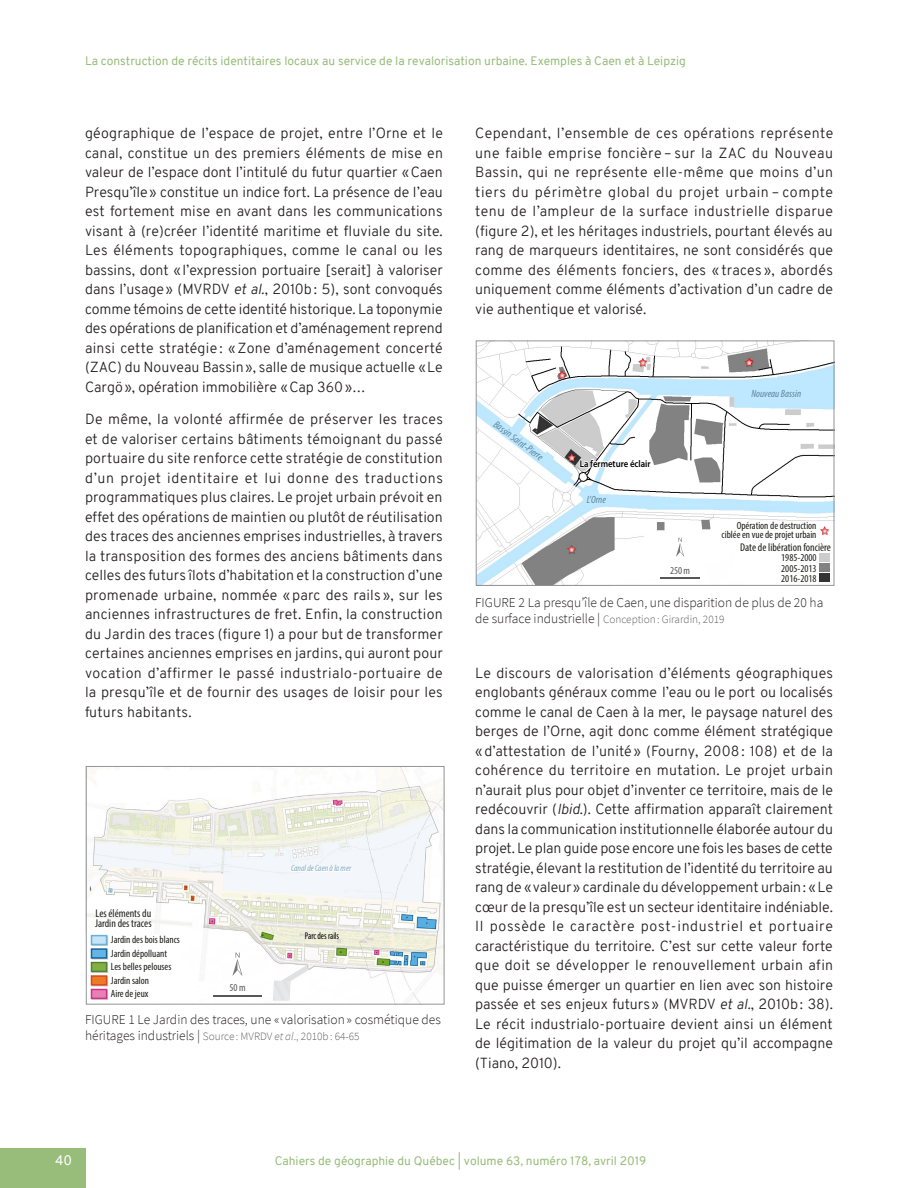
<style>
.page{position:relative;width:918px;height:1188px;background:#fff}
.page>*{position:absolute;margin:0;border:0;box-sizing:border-box;transform-origin:0 0}
.t1{font:300 14.25px/19.5px "Overpass";color:#231f20;text-align:justify}
.Titre_figure_tableau{font:300 13.5px "Source Sans Pro";color:#231f20}
.t2{font:13.5px "Overpass";color:#fff}
.t3{font:12px "Overpass";color:#98bd7a}
.Titre_figure_tableau-2{font:300 11.25px "Source Sans Pro";color:#636366}
.t4{font:condensed 11.25px/10.5px "Myriad Pro";color:#1d1d1b}
.t5{font:condensed 10.5px/13.5px "Myriad Pro";color:#1d1d1b;text-align:justify}
.t6{font:italic condensed 10.5px "Myriad Pro";color:#5d859c}
.t7{font:condensed 10.5px "Myriad Pro";color:#575856}
.t8{font:600 9.75px "Myriad Pro";color:#000;scale:.9 1}
.t9{font:condensed 9.75px "Myriad Pro";color:#000;scale:.9 1}
.t10{font:italic condensed 9px "Myriad Pro";color:#7faac2}
.s1{font-style:italic}
.s2{color:#5d859c}
.s3{font-size:13.5px;color:#231f20}
</style>
<div class="page">
<div style="left:0;top:1148px;width:85px;height:40px;background:#98bd7a"></div>
<img style="left:478px;top:343px;width:354px;height:241px">
<svg style="left:490px;top:418px;width:56px;height:45px"></svg>
<svg style="left:567px;top:545px;width:10px;height:9px"></svg>
<svg style="left:567px;top:453px;width:85px;height:21px"></svg>
<svg style="left:558px;top:370px;width:9px;height:10px"></svg>
<svg style="left:638px;top:358px;width:10px;height:10px"></svg>
<svg style="left:745px;top:358px;width:9px;height:10px"></svg>
<svg style="left:820px;top:526px;width:10px;height:10px"></svg>
<div style="left:819px;top:553px;width:11px;height:9px;background:#ccc"></div>
<div style="left:819px;top:563px;width:11px;height:9px;background:#828282"></div>
<div style="left:819px;top:573px;width:11px;height:9px;background:#343434"></div>
<img style="left:650px;top:511px;width:60px;height:72px">
<svg style="left:676px;top:538px;width:8px;height:19px"></svg>
<hr style="left:660px;top:577px;width:40px;height:2px;background:#575856">
<div style="left:476px;top:341px;width:358px;height:245px;border:1px solid #939598"></div>
<img style="left:88px;top:768px;width:354px;height:235px">
<svg style="left:273px;top:966px;width:36px;height:35px"></svg>
<div style="left:92px;top:949px;width:15px;height:9px;background:#63b5e5"></div>
<div style="left:91px;top:948px;width:16px;height:11px;border:2px solid #1a649b"></div>
<div style="left:92px;top:963px;width:15px;height:8px;background:#81b040"></div>
<div style="left:91px;top:962px;width:16px;height:10px;border:2px solid #53803b"></div>
<div style="left:92px;top:976px;width:15px;height:9px;background:#ee7a23"></div>
<div style="left:91px;top:975px;width:16px;height:11px;border:2px solid #d34b20"></div>
<div style="left:92px;top:990px;width:15px;height:8px;background:#e780b5"></div>
<div style="left:91px;top:989px;width:16px;height:10px;border:2px solid #cc3384"></div>
<div style="left:92px;top:936px;width:15px;height:8px;background:#c7e3f8"></div>
<div style="left:91px;top:935px;width:16px;height:10px;border:2px solid #64b0de"></div>
<img style="left:206px;top:926px;width:63px;height:76px">
<svg style="left:232px;top:953px;width:11px;height:23px"></svg>
<div style="left:86px;top:766px;width:358px;height:239px;border:1px solid #939598"></div>
<svg style="left:290px;top:852px;width:63px;height:32px"></svg>
<p class="t3" style="left:85px;top:52px;width:602px">La construction de récits identitaires locaux au service de la revalorisation urbaine. Exemples à Caen et à Leipzig</p>
<p class="t1" style="left:85px;top:124px;width:359px">géographique de l’espace de projet, entre l’Orne et le canal, constitue un des premiers éléments de mise en valeur de l’espace dont l’intitulé du futur quartier «Caen Presqu’île» constitue un indice fort. La présence de l’eau est fortement mise en avant dans les communications visant à (re)créer l’identité maritime et fluviale du site.<br>Les éléments topographiques, comme le canal ou les bassins, dont «l’expression portuaire [serait] à valoriser dans l’usage» (MVRDV <span class="s1">et al.</span>, 2010b: 5), sont convoqués comme témoins de cette identité historique. La toponymie des opérations de planification et d’aménagement reprend ainsi cette stratégie : «Zone d’aménagement concerté (ZAC) du Nouveau Bassin», salle de musique actuelle «Le Cargö», opération immobilière «Cap 360»…</p>
<p class="t1" style="left:85px;top:409px;width:360px">De même, la volonté affirmée de préserver les traces et de valoriser certains bâtiments témoignant du passé portuaire du site renforce cette stratégie de constitution d’un projet identitaire et lui donne des traductions programmatiques plus claires. Le projet urbain prévoit en effet des opérations de maintien ou plutôt de réutilisation des traces des anciennes emprises industrielles, à travers la transposition des formes des anciens bâtiments dans celles des futurs îlots d’habitation et la construction d’une promenade urbaine, nommée « parc des rails », sur les anciennes infrastructures de fret. Enfin, la construction du Jardin des traces (figure 1) a pour but de transformer certaines anciennes emprises en jardins, qui auront pour vocation d’affirmer le passé industrialo-portuaire de la presqu’île et de fournir des usages de loisir pour les futurs habitants.</p>
<p class="t4" style="left:95px;top:908px;width:58px">Les éléments du<br>Jardin des traces</p>
<p class="t5" style="left:111px;top:933px;width:71px;text-align:left">Jardin des bois blancs<br>Jardin dépolluant<br>Les belles pelouses<br>Jardin salon<br>Aire de jeux</p>
<p class="t7" style="left:229px;top:981px;width:18px">50 m</p>
<p class="t10" style="left:291px;top:863px;width:62px"><span class="s2">Cana</span>ldeCaenàlamer</p>
<p class="t9" style="left:305px;top:930px;width:40px">Parc des rails</p>
<p class="Titre_figure_tableau" style="left:85px;top:1011px;width:357px">FIGURE 1 Le Jardin des traces, une « valorisation» cosmétique des</p>
<p class="Titre_figure_tableau-2" style="left:85px;top:1030px;width:276px"><span class="s3">héritages industriels |</span> Source : MVRDV <span class="s1">et al</span>., 2010b: 64-65</p>
<p class="t1" style="left:475px;top:124px;width:360px">Cependant, l’ensemble de ces opérations représente une faible emprise foncière – sur la ZAC du Nouveau Bassin, qui ne représente elle-même que moins d’un tiers du périmètre global du projet urbain – compte tenu de l’ampleur de la surface industrielle disparue (figure 2), et les héritages industriels, pourtant élevés au rang de marqueurs identitaires, ne sont considérés que comme des éléments fonciers, des « traces », abordés uniquement comme éléments d’activation d’un cadre de vie authentique et valorisé.</p>
<p class="t6" style="left:499px;top:418px;width:61px;rotate:37deg">BassinSaint-Pierre</p>
<p class="t8" style="left:580px;top:457px;width:80px">La fermeture éclair</p>
<p class="t6" style="left:587px;top:493px;width:21px">L’Orne</p>
<p class="t6" style="left:752px;top:387px;width:51px">Nouveau Bassin</p>
<p class="t5" style="left:722px;top:521px;width:96px;line-height:9px;text-align:right">Opération de destruction ciblée en vue de projet urbain</p>
<p class="t4" style="left:740px;top:542px;width:92px">Date de libération foncière</p>
<p class="t5" style="left:781px;top:552px;width:37px;line-height:10.5px">1985-2000<br>2005-2013<br>2016-2018</p>
<p class="t7" style="left:670px;top:564px;width:22px">250 m</p>
<p class="Titre_figure_tableau" style="left:475px;top:594px;width:350px">FIGURE 2 La presqu’île de Caen, une disparition de plus de 20 ha</p>
<p class="Titre_figure_tableau-2" style="left:475px;top:612px;width:251px"><span class="s3">de surface industrielle |</span> Conception: Girardin, 2019</p>
<p class="t1" style="left:475px;top:663px;width:360px">Le discours de valorisation d’éléments géographiques englobants généraux comme l’eau ou le port ou localisés comme le canal de Caen à la mer, le paysage naturel des berges de l’Orne, agit donc comme élément stratégique « d’attestation de l’unité » (Fourny, 2008: 108) et de la cohérence du territoire en mutation. Le projet urbain n’aurait plus pour objet d’inventer ce territoire, mais de le redécouvrir (<span class="s1">Ibid</span>.). Cette affirmation apparaît clairement dans la communication institutionnelle élaborée autour du projet. Le plan guide pose encore une fois les bases de cette stratégie, élevant la restitution de l’identité du territoire au rang de «valeur» cardinale du développement urbain: «Le cœur de la presqu’île est un secteur identitaire indéniable.<br>Il possède le caractère post-industriel et portuaire caractéristique du territoire. C’est sur cette valeur forte que doit se développer le renouvellement urbain afin que puisse émerger un quartier en lien avec son histoire passée et ses enjeux futurs» (MVRDV <span class="s1">et al.</span>, 2010b: 38).<br>Le récit industrialo-portuaire devient ainsi un élément de légitimation de la valeur du projet qu’il accompagne (Tiano, 2010).</p>
<p class="t2" style="left:55px;top:1151px;width:19px">40</p>
<p class="t3" style="left:275px;top:1152px;width:373px">Cahiers de géographie du Québec | volume 63, numéro 178, avril 2019</p>
</div>
